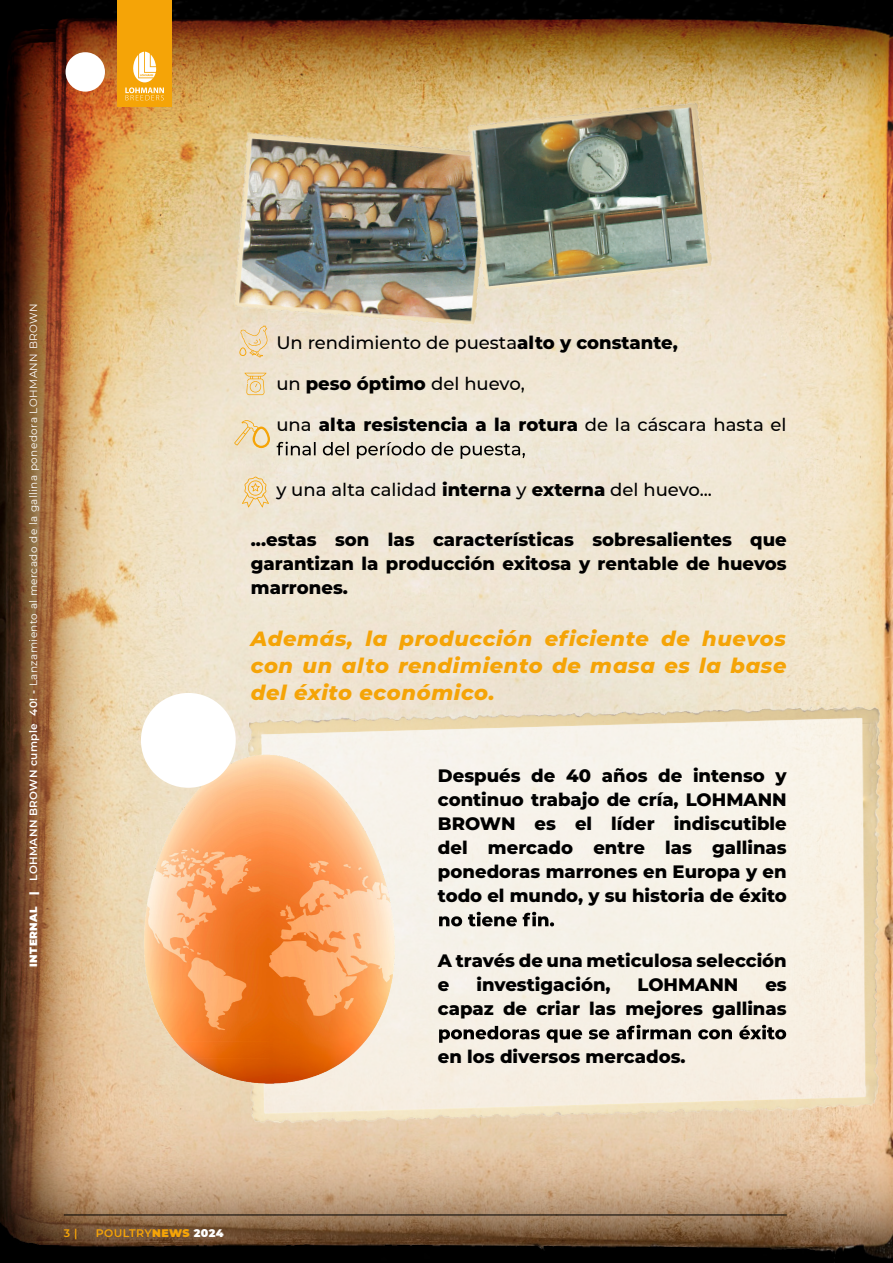
<style>
.page{position:relative;width:893px;height:1263px;background:#fff}
.page>*{position:absolute;margin:0;border:0;box-sizing:border-box;transform-origin:0 0}
.t1{font:italic 800 21px/27px "Montserrat";letter-spacing:.03em;color:#f5a407;text-align:justify}
.t2{font:800 18px/24px "Montserrat";color:#000;text-align:justify}
.t3{font:500 18px "Montserrat";color:#000}
.t4{font:600 10.95px "Montserrat";letter-spacing:.04em;color:#f5a407}
.t5{font:10.5px "Montserrat";letter-spacing:.04em;color:#fff}
.s1{font-weight:900}
.s2{font-weight:600}
.s3{font-weight:800}
.s4{font-weight:500}
.s5{font-weight:900;color:#fff}
</style>
<div class="page">
<img style="left:0;top:0;width:893px;height:1263px">
<img style="left:189px;top:688px;width:704px;height:449px">
<img style="left:210px;top:124px;width:290px;height:209px">
<img style="left:444px;top:95px;width:279px;height:204px">
<img style="left:139px;top:740px;width:266px;height:355px">
<svg style="left:277px;top:442px;width:248px;height:17px;background:#b9b4a8"></svg>
<svg style="left:439px;top:912px;width:115px;height:14px;background:#92908a"></svg>
<svg style="left:439px;top:1025px;width:347px;height:18px;background:#a5a099"></svg>
<div style="left:141px;top:693px;width:95px;height:95px;background:#fff;border-radius:50%"></div>
<svg style="left:239px;top:325px;width:30px;height:32px"></svg>
<svg style="left:244px;top:373px;width:22px;height:22px"></svg>
<svg style="left:234px;top:419px;width:36px;height:29px"></svg>
<svg style="left:242px;top:476px;width:27px;height:31px"></svg>
<div style="left:66px;top:52px;width:39px;height:40px;background:#fff;border-radius:50%"></div>
<hr style="left:64px;top:1215px;width:723px;height:1px;background:#000">
<div style="left:118px;top:0;width:54px;height:106px;background:#f5a407"></div>
<svg style="left:125px;top:52px;width:39px;height:48px"></svg>
<p class="t5" style="left:26px;top:966px;width:664px;rotate:-90deg"><span class="s1">INTERNAL |</span> <span class="s2">LOHMANN BROWN cumple 40! -</span> Lanzamiento al mercado de la gallina ponedora LOHMANN BROWN</p>
<p class="t3" style="left:276px;top:330px;width:403px">Un rendimiento de puesta<span class="s3">alto y constante,</span></p>
<p class="t3" style="left:276px;top:371px;width:250px">un <span class="s3">peso óptimo</span> del huevo,</p>
<p class="t2" style="left:276px;top:412px;width:512px"><span class="s4">una</span> alta resistencia a la rotura <span class="s4">de la cáscara hasta el</span></p>
<p class="t3" style="left:276px;top:477px;width:437px">y una alta calidad <span class="s3">interna</span> y <span class="s3">externa</span> del huevo...</p>
<p class="t2" style="left:251px;top:526px;width:537px">...estas son las características sobresalientes que garantizan la producción exitosa y rentable de huevos marrones.</p>
<p class="t1" style="left:251px;top:624px;width:537px">Además, la producción eficiente de huevos con un alto rendimiento de masa es la base del éxito económico.</p>
<p class="t2" style="left:438px;top:763px;width:350px">Después de 40 años de intenso y continuo trabajo de cría, LOHMANN BROWN es el líder indiscutible del mercado entre las gallinas ponedoras marrones en Europa y en todo el mundo, y su historia de éxito</p>
<p class="t2" style="left:438px;top:948px;width:350px">A través de una meticulosa selección e</p>
<p class="t2" style="left:476px;top:972px;width:136px">investigación,</p>
<p class="t2" style="left:638px;top:972px;width:102px">LOHMANN</p>
<p class="t2" style="left:438px;top:972px;width:350px;text-align:right">es<br>capaz de criar las mejores gallinas</p>
<p class="t2" style="left:438px;top:1044px;width:249px">en los diversos mercados.</p>
<p class="t4" style="left:64px;top:1225px;width:15px">3 |</p>
<p class="t4" style="left:96px;top:1225px;width:130px">POULTRY<span class="s1">NEWS</span> <span class="s5">2024</span></p>
</div>
